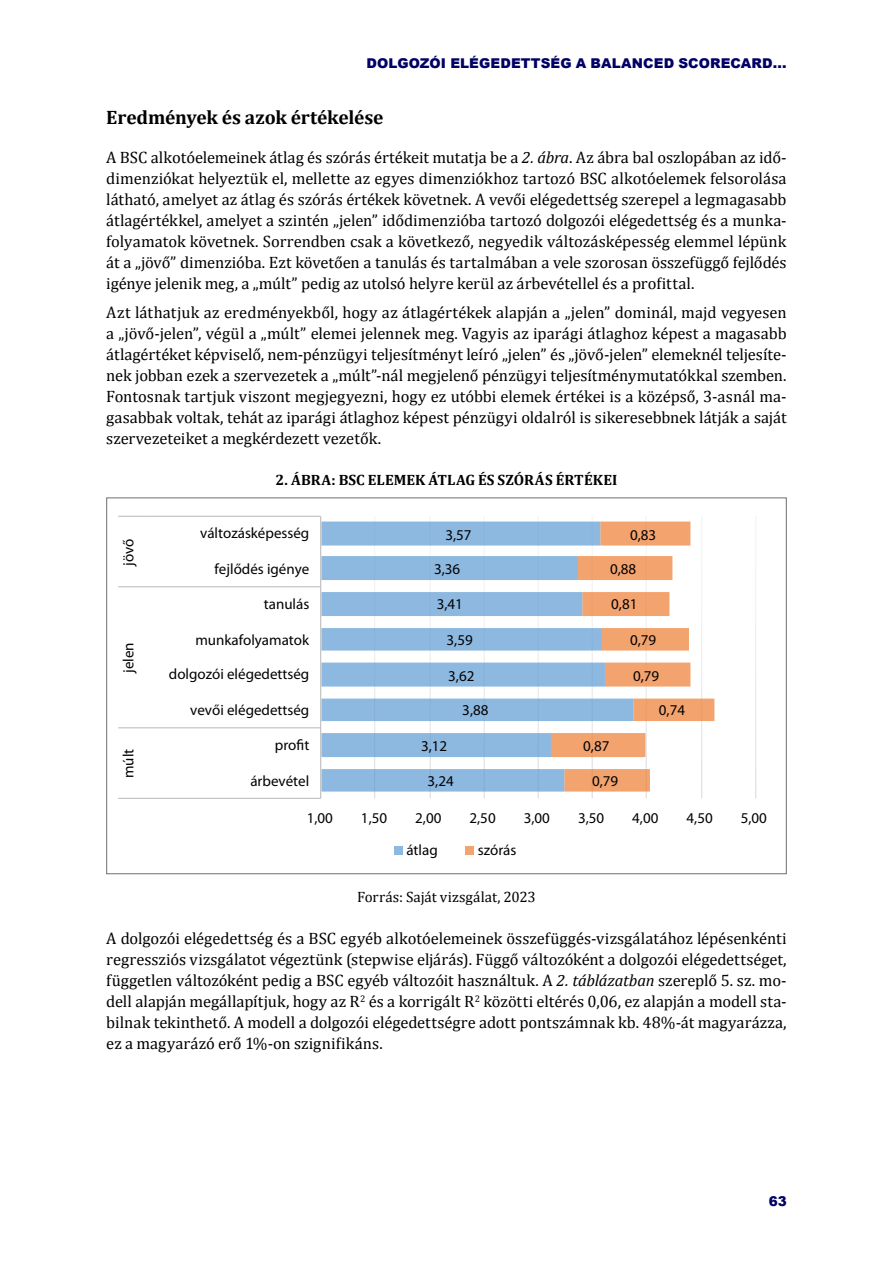
<style>
.page{position:relative;width:893px;height:1263px;background:#fff}
.page>*{position:absolute;margin:0;border:0;box-sizing:border-box;transform-origin:0 0}
.Alcím_1{font:700 19.5px "Cambria";letter-spacing:-.01em;color:#000}
.Főszöveg{font:16.5px/21px "Cambria";color:#000;text-align:justify}
.t1{font:15px "Myriad Pro";color:#020204}
.t2{font:700 15px "Cambria";letter-spacing:.005em;color:#000}
.FORRÁS{font:15px "Cambria";color:#000}
.t3{font:900 13.5px "Arial";letter-spacing:.005em;color:#006}
.s1{font-style:italic}
</style>
<div class="page">
<svg style="left:374px;top:516px;width:382px;height:282px"></svg>
<svg style="left:321px;top:521px;width:230px;height:270px;fill:#8db8e0"></svg>
<svg style="left:551px;top:521px;width:163px;height:270px"></svg>
<hr style="left:320px;top:516px;width:1px;height:282px;background:#bfbfbf">
<hr style="left:151px;top:798px;width:170px;height:1px;background:#bfbfbf">
<hr style="left:151px;top:727px;width:170px;height:1px;background:#bfbfbf">
<hr style="left:151px;top:586px;width:170px;height:1px;background:#bfbfbf">
<hr style="left:151px;top:516px;width:170px;height:1px;background:#bfbfbf">
<hr style="left:118px;top:798px;width:33px;height:1px;background:#bfbfbf">
<hr style="left:118px;top:727px;width:33px;height:1px;background:#bfbfbf">
<hr style="left:118px;top:586px;width:33px;height:1px;background:#bfbfbf">
<hr style="left:118px;top:516px;width:33px;height:1px;background:#bfbfbf">
<div style="left:394px;top:845px;width:8px;height:9px;background:#8db8e0"></div>
<div style="left:465px;top:845px;width:9px;height:9px;background:#f2a36e"></div>
<p class="t3" style="left:367px;top:53px;width:422px">DOLGOZÓI ELÉGEDETTSÉG A BALANCED SCORECARD...</p>
<p class="Alcím_1" style="left:106px;top:105px;width:279px">Eredmények és azok értékelése</p>
<p class="Főszöveg" style="left:106px;top:146px;width:682px">A BSC alkotóelemeinek átlag és szórás értékeit mutatja be a <span class="s1">2. ábra</span>. Az ábra bal oszlopában az idő&shy;dimenziókat helyeztük el, mellette az egyes dimenziókhoz tartozó BSC alkotóelemek felsorolása látható, amelyet az átlag és szórás értékek követnek. A vevői elégedettség szerepel a legmagasabb átlagértékkel, amelyet a szintén „jelen” idődimenzióba tartozó dolgozói elégedettség és a munka&shy;folyamatok követnek. Sorrendben csak a következő, negyedik változásképesség elemmel lépünk át a „jövő” dimenzióba. Ezt követően a tanulás és tartalmában a vele szorosan összefüggő fejlődés igénye jelenik meg, a „múlt” pedig az utolsó helyre kerül az árbevétellel és a profittal.</p>
<p class="Főszöveg" style="left:106px;top:302px;width:682px">Azt láthatjuk az eredményekből, hogy az átlagértékek alapján a „jelen” dominál, majd vegyesen a „jövő-jelen”, végül a „múlt” elemei jelennek meg. Vagyis az iparági átlaghoz képest a magasabb átlagértéket képviselő, nem-pénzügyi teljesítményt leíró „jelen” és „jövő-jelen” elemeknél teljesíte&shy;nek jobban ezek a szervezetek a „múlt”-nál megjelenő pénzügyi teljesítménymutatókkal szemben.<br>Fontosnak tartjuk viszont megjegyezni, hogy ez utóbbi elemek értékei is a középső, 3-asnál ma&shy;gasabbak voltak, tehát az iparági átlaghoz képest pénzügyi oldalról is sikeresebbnek látják a saját szervezeteiket a megkérdezett vezetők.</p>
<p class="t2" style="left:276px;top:470px;width:343px">2. ÁBRA: BSC ELEMEK ÁTLAG ÉS SZÓRÁS ÉRTÉKEI</p>
<p class="t1" style="left:120px;top:566px;width:29px;rotate:-90deg">jövő</p>
<p class="t1" style="left:120px;top:673px;width:32px;rotate:-90deg">jelen</p>
<p class="t1" style="left:120px;top:778px;width:31px;rotate:-90deg">múlt</p>
<p class="t1" style="left:200px;top:525px;width:111px">változásképesség</p>
<p class="t1" style="left:445px;top:526px;width:28px">3,57</p>
<p class="t1" style="left:630px;top:526px;width:28px">0,83</p>
<p class="t1" style="left:215px;top:561px;width:96px">fejlődés igénye</p>
<p class="t1" style="left:434px;top:561px;width:28px">3,36</p>
<p class="t1" style="left:610px;top:561px;width:28px">0,88</p>
<p class="t1" style="left:264px;top:595px;width:47px">tanulás</p>
<p class="t1" style="left:437px;top:595px;width:28px">3,41</p>
<p class="t1" style="left:611px;top:595px;width:28px">0,81</p>
<p class="t1" style="left:195px;top:631px;width:115px">munkafolyamatok</p>
<p class="t1" style="left:447px;top:631px;width:28px">3,59</p>
<p class="t1" style="left:630px;top:631px;width:28px">0,79</p>
<p class="t1" style="left:169px;top:666px;width:142px">dolgozói elégedettség</p>
<p class="t1" style="left:448px;top:667px;width:28px">3,62</p>
<p class="t1" style="left:633px;top:667px;width:28px">0,79</p>
<p class="t1" style="left:190px;top:702px;width:121px">vevői elégedettség</p>
<p class="t1" style="left:462px;top:702px;width:28px">3,88</p>
<p class="t1" style="left:659px;top:702px;width:28px">0,74</p>
<p class="t1" style="left:275px;top:736px;width:36px">profit</p>
<p class="t1" style="left:421px;top:738px;width:28px">3,12</p>
<p class="t1" style="left:583px;top:738px;width:28px">0,87</p>
<p class="t1" style="left:250px;top:772px;width:60px">árbevétel</p>
<p class="t1" style="left:428px;top:772px;width:28px">3,24</p>
<p class="t1" style="left:592px;top:772px;width:28px">0,79</p>
<p class="t1" style="left:307px;top:810px;width:28px">1,00</p>
<p class="t1" style="left:361px;top:810px;width:28px">1,50</p>
<p class="t1" style="left:415px;top:810px;width:28px">2,00</p>
<p class="t1" style="left:469px;top:810px;width:28px">2,50</p>
<p class="t1" style="left:524px;top:810px;width:28px">3,00</p>
<p class="t1" style="left:578px;top:810px;width:28px">3,50</p>
<p class="t1" style="left:632px;top:810px;width:28px">4,00</p>
<p class="t1" style="left:686px;top:810px;width:28px">4,50</p>
<p class="t1" style="left:741px;top:810px;width:28px">5,00</p>
<p class="t1" style="left:406px;top:841px;width:33px">átlag</p>
<p class="t1" style="left:478px;top:841px;width:40px">szórás</p>
<p class="FORRÁS" style="left:357px;top:888px;width:180px">Forrás: Saját vizsgálat, 2023</p>
<p class="Főszöveg" style="left:106px;top:928px;width:682px">A dolgozói elégedettség és a BSC egyéb alkotóelemeinek összefüggés-vizsgálatához lépésenkénti regressziós vizsgálatot végeztünk (stepwise eljárás). Függő változóként a dolgozói elégedettséget, független változóként pedig a BSC egyéb változóit használtuk. A <span class="s1">2. táblázatban</span> szereplő 5. sz. mo&shy;dell alapján megállapítjuk, hogy az R<sup>2</sup> és a korrigált R<sup>2</sup> közötti eltérés 0,06, ez alapján a modell sta&shy;bilnak tekinthető. A modell a dolgozói elégedettségre adott pontszámnak kb. 48%-át magyarázza, ez a magyarázó erő 1%-on szignifikáns.</p>
<p class="t3" style="left:769px;top:1191px;width:20px">63</p>
</div>
